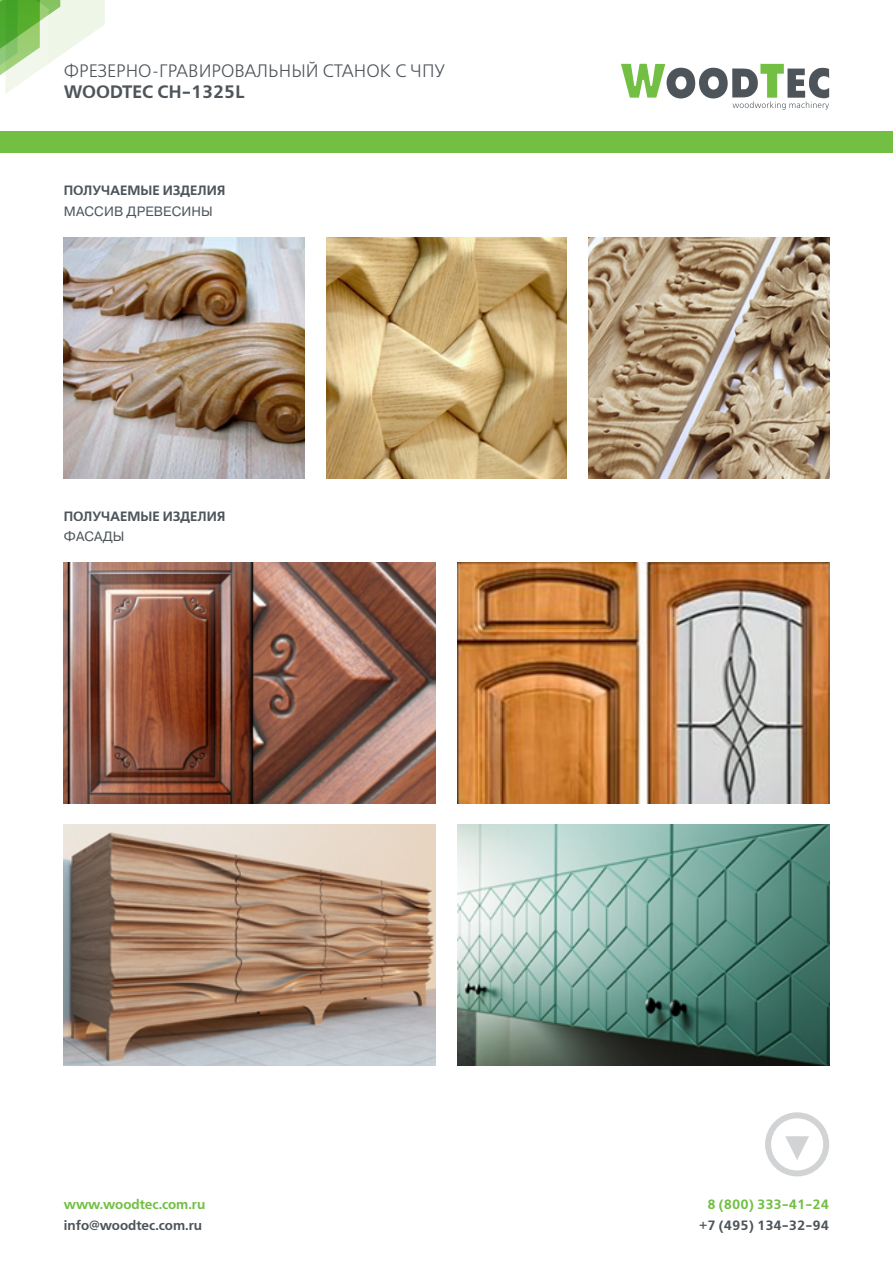
<style>
.page{position:relative;width:893px;height:1263px;background:#fff}
.page>*{position:absolute;margin:0;border:0;box-sizing:border-box;transform-origin:0 0}
.t1{font:18px "Free Set Light C";color:#4d555b}
.t2{font:18px "Free Set Demi C";color:#4d555b}
.t3{font:13.5px "Free Set Demi C";color:#4d555b}
.t4{font:13.5px "Free Set Demi C";color:#72bf44}
.t5{font:13.5px "Pragmatica";letter-spacing:.01em;color:#4d555b}
</style>
<div class="page">
<svg style="left:0;top:0;width:105px;height:93px"></svg>
<svg style="left:621px;top:64px;width:208px;height:46px"></svg>
<div style="left:0;top:131px;width:893px;height:21px;background:#72bf44"></div>
<div style="left:765px;top:1112px;width:64px;height:64px;border:6px solid #d1d3d4;border-radius:50%"></div>
<svg style="left:785px;top:1136px;width:24px;height:24px"></svg>
<img style="left:64px;top:237px;width:241px;height:241px">
<img style="left:64px;top:562px;width:372px;height:241px">
<img style="left:64px;top:824px;width:372px;height:241px">
<img style="left:457px;top:824px;width:372px;height:241px">
<img style="left:326px;top:237px;width:241px;height:241px">
<img style="left:588px;top:237px;width:241px;height:241px">
<img style="left:457px;top:563px;width:372px;height:241px">
<h1 class="t1" style="left:64px;top:61px;width:383px">ФРЕЗЕРНО-ГРАВИРОВАЛЬНЫЙ СТАНОК С ЧПУ</h1>
<h1 class="t2" style="left:64px;top:82px;width:182px">WOODTEC CH-1325L</h1>
<p class="t3" style="left:64px;top:183px;width:163px">ПОЛУЧАЕМЫЕ ИЗДЕЛИЯ</p>
<p class="t5" style="left:64px;top:203px;width:150px">МАССИВ ДРЕВЕСИНЫ</p>
<p class="t3" style="left:64px;top:508px;width:163px">ПОЛУЧАЕМЫЕ ИЗДЕЛИЯ</p>
<p class="t5" style="left:64px;top:528px;width:62px">ФАСАДЫ</p>
<p class="t4" style="left:64px;top:1197px;width:143px">www.woodtec.com.ru</p>
<p class="t3" style="left:64px;top:1218px;width:140px">info@woodtec.com.ru</p>
<p class="t4" style="left:707px;top:1197px;width:123px">8 (800) 333-41-24</p>
<p class="t3" style="left:699px;top:1217px;width:131px">+7 (495) 134-32-94</p>
</div>
